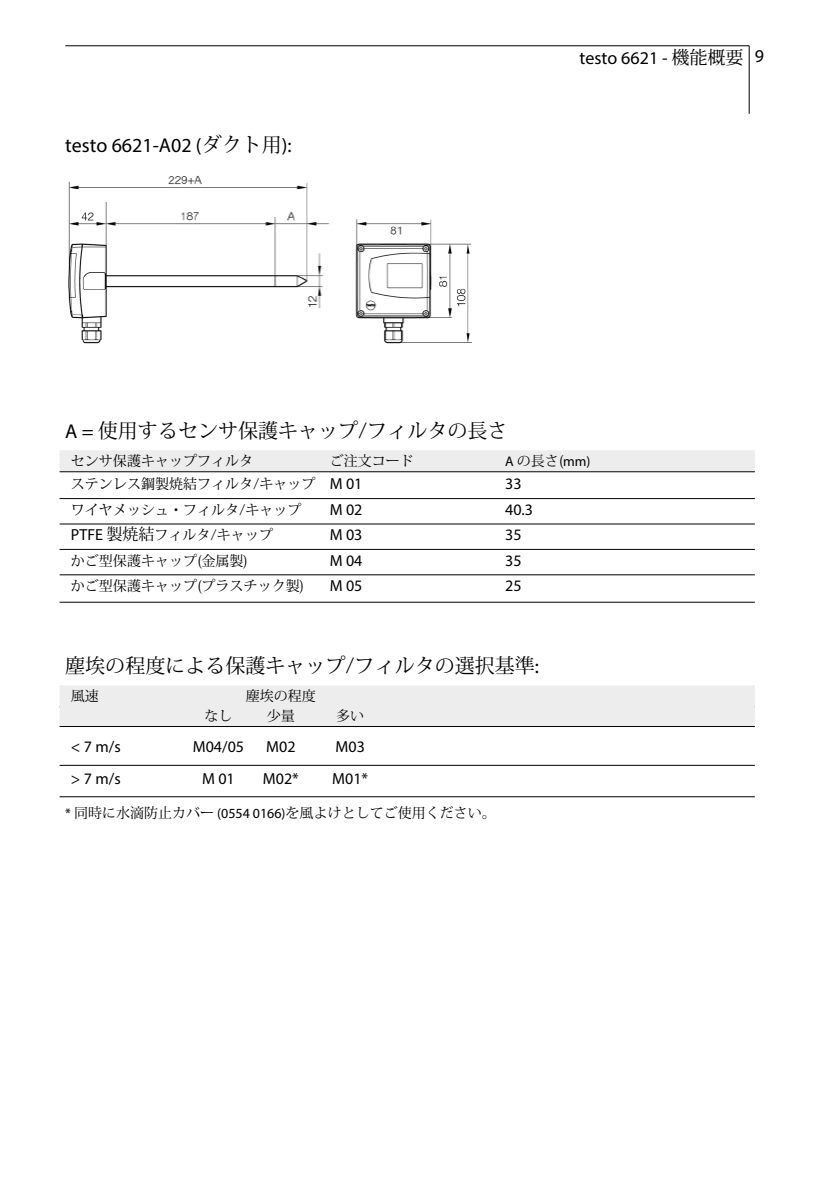
<style>
.page{position:relative;width:840px;height:1191px;background:#fff}
.page>*{position:absolute;margin:0;border:0;box-sizing:border-box;transform-origin:0 0}
.t1{font:20px "Koz Min Pr 6 N";color:#000}
.t2{font:20px "Myriad Pro";color:#000}
.t3{font:18px "Myriad Pro";color:#000}
.t4{font:16px "Myriad Pro";color:#000}
.t5{font:14px "Koz Min Pr 6 N";color:#000}
.t6{font:14px "Myriad Pro";color:#000}
.s1{font-family:"Koz Min Pr 6 N"}
.s2{font-family:"Myriad Pro"}
.s3{font-family:"Myriad Pro";font-size:16px}
.s4{font-size:16px}
</style>
<div class="page">
<hr style="left:65px;top:45px;width:683px;height:1px;background:#000">
<div style="left:60px;top:450px;width:694px;height:21px;background:#ededed"></div>
<hr style="left:60px;top:471px;width:694px;height:1px;background:#000">
<hr style="left:60px;top:498px;width:694px;height:1px;background:#000">
<hr style="left:60px;top:523px;width:694px;height:1px;background:#000">
<hr style="left:60px;top:549px;width:694px;height:1px;background:#000">
<hr style="left:60px;top:574px;width:694px;height:1px;background:#000">
<hr style="left:60px;top:602px;width:694px;height:1px;background:#000">
<div style="left:60px;top:685px;width:694px;height:21px;background:#ededed"></div>
<div style="left:60px;top:705px;width:694px;height:21px;background:#ededed"></div>
<hr style="left:60px;top:726px;width:694px;height:1px;background:#000">
<hr style="left:60px;top:765px;width:694px;height:1px;background:#000">
<hr style="left:60px;top:796px;width:694px;height:1px;background:#000">
<img style="left:68px;top:176px;width:404px;height:168px">
<hr style="left:748px;top:46px;width:1px;height:68px;background:#000">
<h1 class="t2" style="left:65px;top:132px;width:228px">testo 6621-A02 (<span class="s1">ダクト用</span>):</h1>
<p class="t3" style="left:579px;top:46px;width:186px">testo 6621 - <span class="s1">機能概要</span> 9</p>
<h1 class="t1" style="left:65px;top:420px;width:443px"><span class="s2">A =</span> 使用するセンサ保護キャップ/フィルタの長さ</h1>
<p class="t5" style="left:71px;top:453px;width:183px">センサ保護キャップフィルタ</p>
<p class="t5" style="left:329px;top:453px;width:85px">ご注文コード</p>
<p class="t6" style="left:505px;top:453px;width:87px">A <span class="s1">の長さ(</span>mm)</p>
<p class="t5" style="left:71px;top:476px;width:293px">ステンレス鋼製焼結フィルタ/キャップ <span class="s3">M 01</span></p>
<p class="t4" style="left:505px;top:474px;width:18px">33</p>
<p class="t5" style="left:71px;top:502px;width:232px">ワイヤメッシュ・フィルタ/キャップ</p>
<p class="t4" style="left:329px;top:499px;width:34px">M 02</p>
<p class="t4" style="left:505px;top:499px;width:29px">40.3</p>
<p class="t5" style="left:71px;top:527px;width:203px"><span class="s3">PTFE</span> <span class="s4">製焼結</span>フィルタ/キャップ</p>
<p class="t4" style="left:329px;top:525px;width:34px">M 03</p>
<p class="t4" style="left:505px;top:525px;width:18px">35</p>
<p class="t5" style="left:71px;top:552px;width:179px">かご型保護キャップ(金属製)</p>
<p class="t4" style="left:329px;top:550px;width:34px">M 04</p>
<p class="t4" style="left:505px;top:550px;width:18px">35</p>
<p class="t5" style="left:71px;top:578px;width:235px">かご型保護キャップ(プラスチック製)</p>
<p class="t4" style="left:329px;top:576px;width:34px">M 05</p>
<p class="t4" style="left:505px;top:576px;width:18px">25</p>
<h1 class="t1" style="left:65px;top:655px;width:475px">塵埃の程度による保護キャップ/フィルタの選択基準<span class="s2">:</span></h1>
<p class="t5" style="left:71px;top:688px;width:29px">風速</p>
<p class="t5" style="left:246px;top:688px;width:71px">塵埃の程度</p>
<p class="t5" style="left:204px;top:708px;width:29px">なし</p>
<p class="t5" style="left:267px;top:708px;width:29px">少量</p>
<p class="t5" style="left:336px;top:708px;width:29px">多い</p>
<p class="t4" style="left:71px;top:737px;width:51px">&lt; 7 m/s</p>
<p class="t4" style="left:193px;top:737px;width:53px">M04/05</p>
<p class="t4" style="left:266px;top:737px;width:31px">M02</p>
<p class="t4" style="left:335px;top:737px;width:31px">M03</p>
<p class="t4" style="left:71px;top:768px;width:51px">&gt; 7 m/s</p>
<p class="t4" style="left:202px;top:768px;width:34px">M 01</p>
<p class="t4" style="left:263px;top:768px;width:37px">M02*</p>
<p class="t4" style="left:332px;top:768px;width:37px">M01*</p>
<p class="t5" style="left:65px;top:804px;width:432px"><span class="s2">*</span> 同時に水滴防止カバー <span class="s2">(0554 0166)</span>を風よけとしてご使用ください。</p>
</div>
